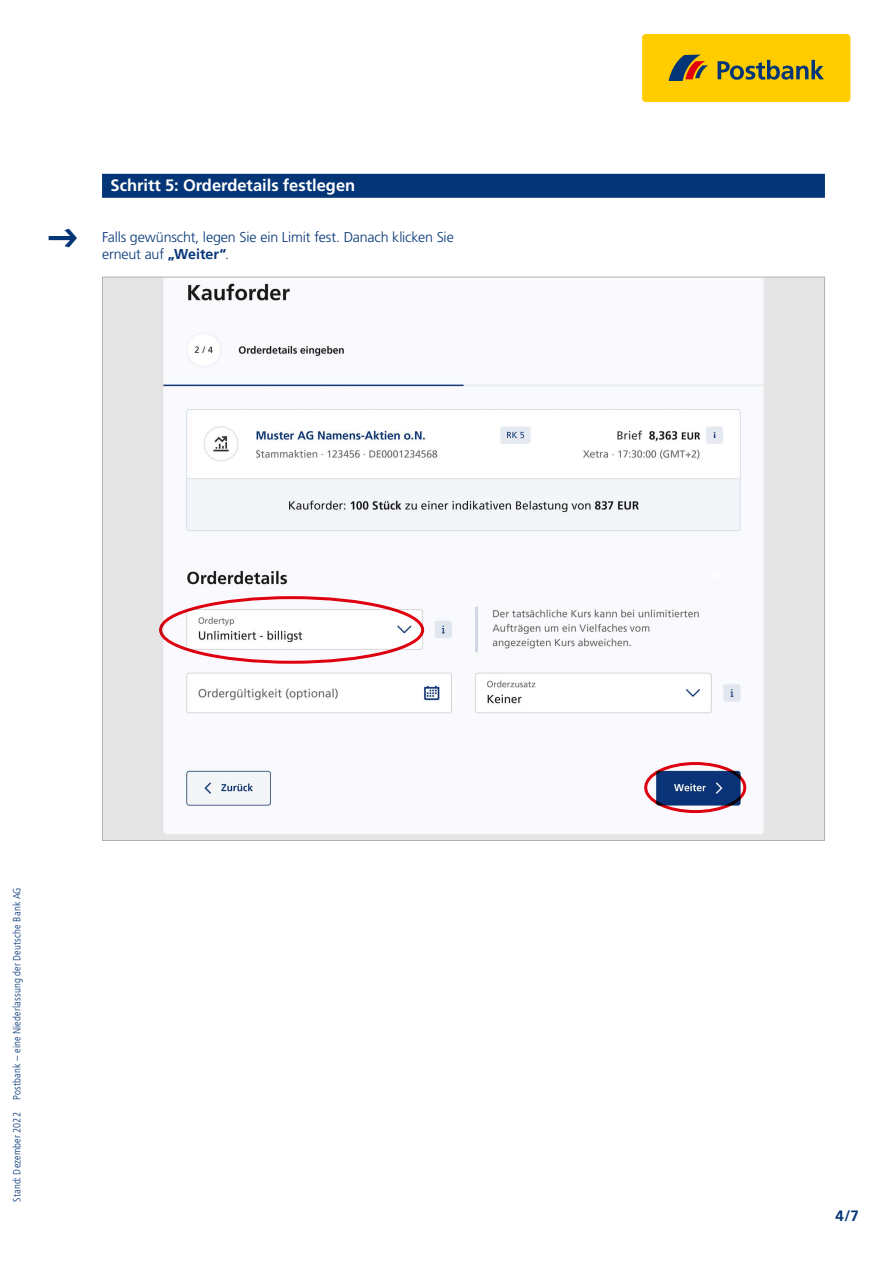
<style>
.page{position:relative;width:893px;height:1263px;background:#fff}
.page>*{position:absolute;margin:0;border:0;box-sizing:border-box;transform-origin:0 0}
.t1{font:700 16.5px "Frutiger LT Std";color:#fff}
.t2{font:16.5px "Postbank Font 799";color:#043576}
.t3{font:700 15px "Frutiger";color:#043576}
.t4{font:300 14.25px/17.1px "Frutiger LT Std";letter-spacing:-.01em;color:#043576}
.t5{font:300 condensed 10.5px "Frutiger LT Std";letter-spacing:.015em;color:#043576}
.s1{font-weight:700}
</style>
<div class="page">
<div style="left:642px;top:34px;width:208px;height:68px;background:#fc0;border-radius:4px"></div>
<svg style="left:718px;top:60px;width:106px;height:20px"></svg>
<svg style="left:669px;top:55px;width:39px;height:26px"></svg>
<div style="left:102px;top:174px;width:723px;height:24px;background:#043576"></div>
<img style="left:104px;top:279px;width:719px;height:560px">
<div style="left:644px;top:762px;width:102px;height:51px;border:3px solid #e3000f;border-radius:50%"></div>
<svg style="left:711px;top:571px;width:12px;height:6px"></svg>
<div style="left:159px;top:596px;width:265px;height:68px;border:3px solid #e3000f;border-radius:50%"></div>
<p class="t2" style="left:49px;top:229px;width:31px">7</p>
<p class="t1" style="left:111px;top:176px;width:246px">Schritt 5: Orderdetails festlegen</p>
<p class="t4" style="left:102px;top:229px;width:353px">Falls gewünscht, legen Sie ein Limit fest. Danach klicken Sie erneut auf <span class="s1">„Weiter“</span>.</p>
<p class="t5" style="left:11px;top:1202px;width:316px;rotate:-90deg">Stand: Dezember 2022 Postbank – eine Niederlassung der Deutsche Bank AG</p>
<p class="t3" style="left:835px;top:1207px;width:25px">4/7</p>
</div>
